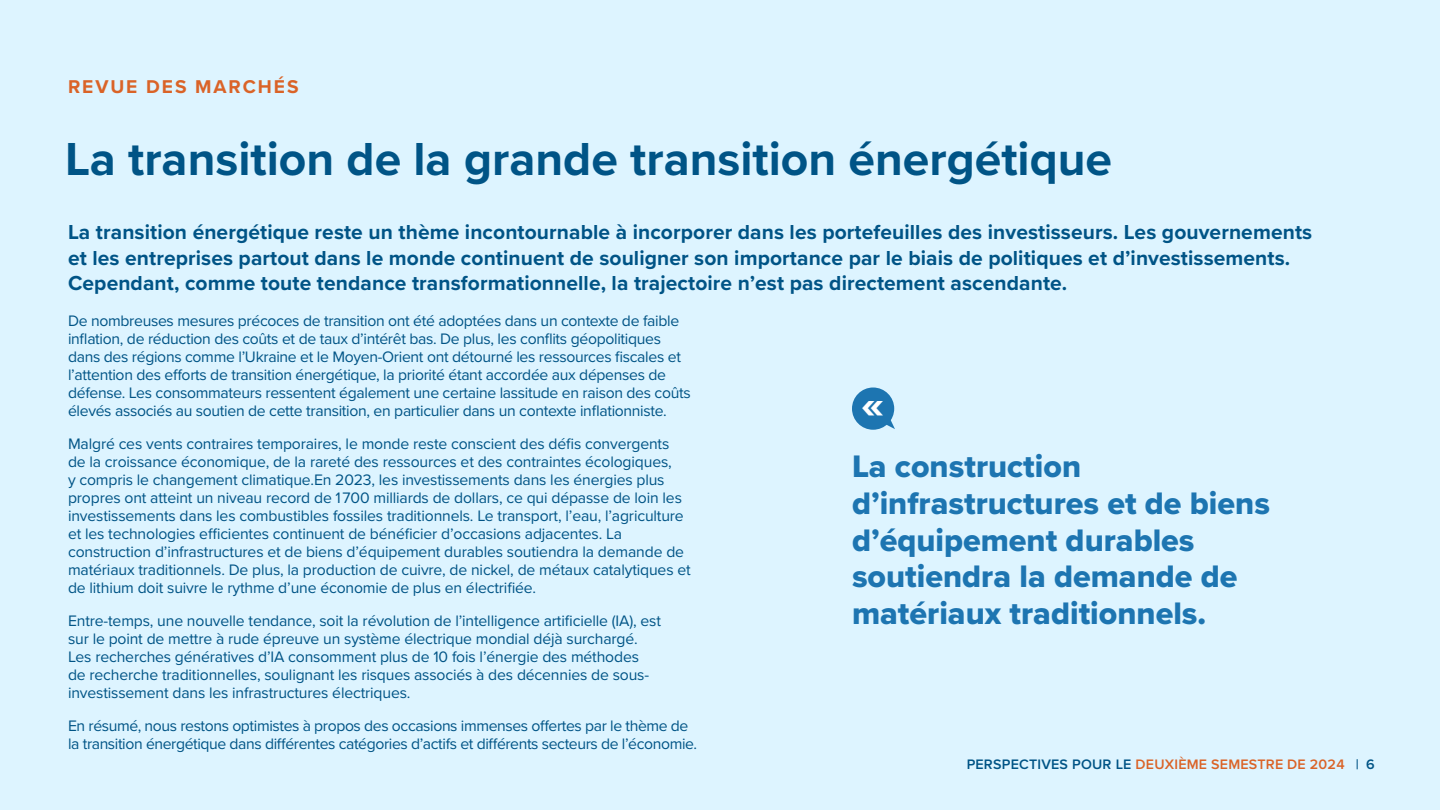
<style>
.page{position:relative;width:1440px;height:810px;background:#ddf4ff}
.page>*{position:absolute;margin:0;border:0;box-sizing:border-box;transform-origin:0 0}
.t1{font:700 48px "Proxima Nova";color:#005486}
.t2{font:40.5px "Proxima Nova Extrabld";color:#fff}
.quote-name{font:32.25px/36.8px "Proxima Nova Extrabld";color:#1d75b1}
.intro-bold{font:700 21px/25.5px "Proxima Nova";letter-spacing:.005em;color:#005486}
.t3{font:700 19.2px "Proxima Nova";letter-spacing:.1em;color:#da6327}
.Body-blue{font:15.75px/18px "Proxima Nova";letter-spacing:-.01em;color:#005486}
.t4{font:600 14.25px "Proxima Nova";letter-spacing:.015em;color:#da6327}
.s1{color:#005486}
</style>
<div class="page">
<div style="left:852px;top:388px;width:42px;height:42px;background:#1d75b1;border-radius:50%"></div>
<svg style="left:879px;top:409px;width:16px;height:20px"></svg>
<p class="t3" style="left:68px;top:72px;width:232px">REVUE DES MARCHÉS</p>
<h3 class="t1" style="left:65px;top:124px;width:1049px">La transition de la grande transition énergétique</h3>
<p class="intro-bold" style="left:68px;top:219px;width:1246px">La transition énergétique reste un thème incontournable à incorporer dans les portefeuilles des investisseurs. Les gouvernements et les entreprises partout dans le monde continuent de souligner son importance par le biais de politiques et d’investissements.<br>Cependant, comme toute tendance transformationnelle, la trajectoire n’est pas directement ascendante.</p>
<p class="Body-blue" style="left:68px;top:311px;width:624px">De nombreuses mesures précoces de transition ont été adoptées dans un contexte de faible inflation, de réduction des coûts et de taux d’intérêt bas. De plus, les conflits géopolitiques dans des régions comme l’Ukraine et le Moyen-Orient ont détourné les ressources fiscales et l’attention des efforts de transition énergétique, la priorité étant accordée aux dépenses de défense. Les consommateurs ressentent également une certaine lassitude en raison des coûts élevés associés au soutien de cette transition, en particulier dans un contexte inflationniste.</p>
<p class="Body-blue" style="left:68px;top:434px;width:624px">Malgré ces vents contraires temporaires, le monde reste conscient des défis convergents de la croissance économique, de la rareté des ressources et des contraintes écologiques,<br>y compris le changement climatique.En 2023, les investissements dans les énergies plus propres ont atteint un niveau record de 1 700 milliards de dollars, ce qui dépasse de loin les investissements dans les combustibles fossiles traditionnels. Le transport, l’eau, l’agriculture et les technologies efficientes continuent de bénéficier d’occasions adjacentes. La construction d’infrastructures et de biens d’équipement durables soutiendra la demande de matériaux traditionnels. De plus, la production de cuivre, de nickel, de métaux catalytiques et de lithium doit suivre le rythme d’une économie de plus en électrifiée.</p>
<p class="Body-blue" style="left:68px;top:611px;width:594px">Entre-temps, une nouvelle tendance, soit la révolution de l’intelligence artificielle (IA), est sur le point de mettre à rude épreuve un système électrique mondial déjà surchargé.<br>Les recherches génératives d’IA consomment plus de 10 fois l’énergie des méthodes<br>de recherche traditionnelles, soulignant les risques associés à des décennies de sous&shy;investissement dans les infrastructures électriques.</p>
<p class="Body-blue" style="left:68px;top:716px;width:631px">En résumé, nous restons optimistes à propos des occasions immenses offertes par le thème de la transition énergétique dans différentes catégories d’actifs et différents secteurs de l’économie.</p>
<h2 class="t2" style="left:861px;top:375px;width:25px">«</h2>
<p class="quote-name" style="left:852px;top:447px;width:419px">La construction d’infrastructures et de biens d’équipement durables soutiendra la demande de matériaux traditionnels.</p>
<p class="t4" style="left:967px;top:753px;width:410px"><span class="s1">PERSPECTIVES POUR LE</span> DEUXIÈME SEMESTRE DE 2024 <span class="s1">| 6</span></p>
</div>
